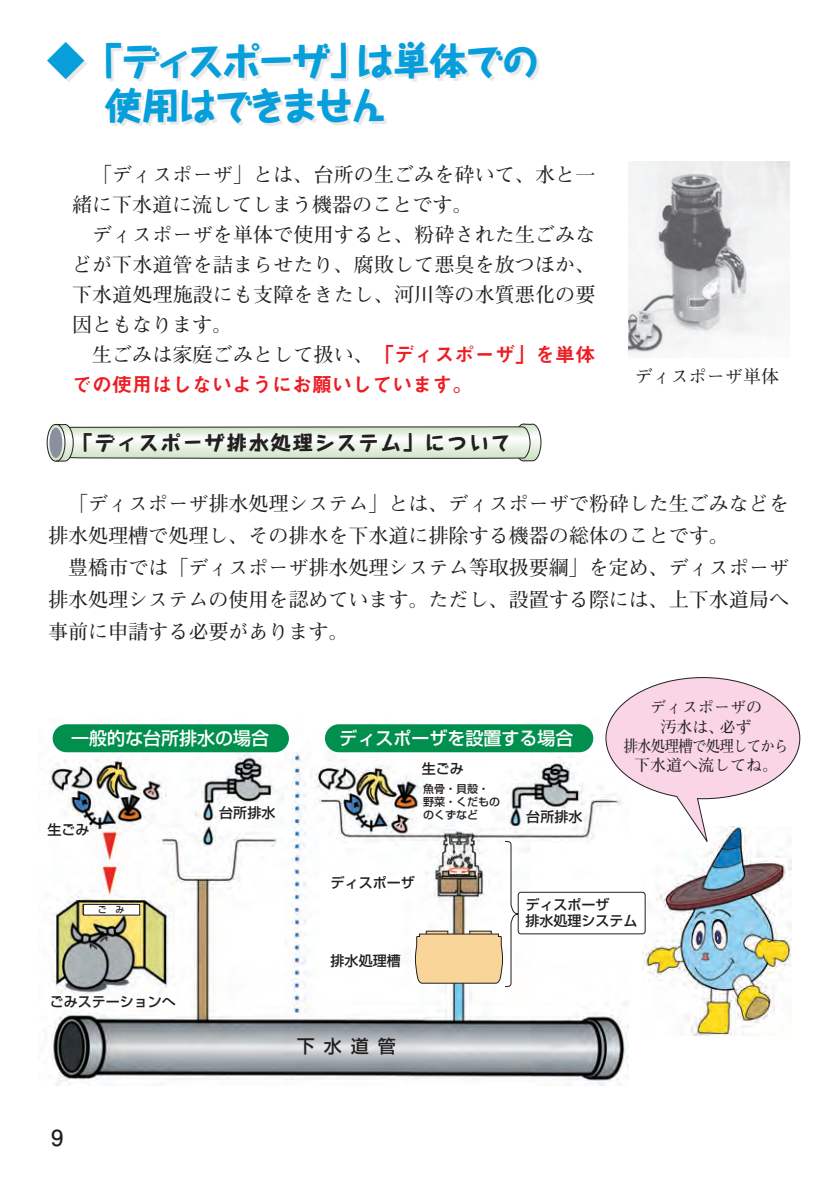
<style>
.page{position:relative;width:840px;height:1191px;background:#fff}
.page>*{position:absolute;margin:0;border:0;box-sizing:border-box;transform-origin:0 0}
.t1{font:800 38px/45.6px "Taka Hand Std";letter-spacing:-.07em;color:#069edb}
.t2{font:700 22px "Futo Go B101 Pro";color:#231f20}
.t3{font:700 20px/30px "Futo Min A101 Pro";color:#231f20}
.t4{font:800 20px "Taka Hand Std";letter-spacing:.1em;color:#231f20}
.t5{font:20px "Midashi Go Pro MB31";color:#ee1d23}
.t6{font:500 18px "Shin Go Pro";color:#fff}
.t7{font:700 18px "Futo Min A101 Pro";color:#231f20}
.t8{font:500 18px "Shin Go Pro";color:#231f20}
.t9{font:700 16px/19.2px "Futo Min A101 Pro";color:#231f20;text-align:center}
.t10{font:500 14px/16px "Shin Go Pro";color:#231f20}
.t11{font:500 11px/13.2px "Shin Go Pro";color:#231f20}
.t12{font:500 9px "Shin Go Pro";color:#231f20}
.s1{font-family:"Midashi Go Pro MB31";font-weight:400;color:#ee1d23}
</style>
<div class="page">
<img style="left:49px;top:724px;width:579px;height:361px">
<img style="left:641px;top:846px;width:149px;height:190px">
<img style="left:628px;top:162px;width:161px;height:192px">
<svg style="left:47px;top:423px;width:494px;height:39px"></svg>
<svg style="left:604px;top:677px;width:196px;height:169px"></svg>
<div style="left:83px;top:904px;width:57px;height:11px;background:#fff"></div>
<div style="left:83px;top:904px;width:57px;height:11px;border:1px solid #231f20"></div>
<div style="left:518px;top:892px;width:126px;height:42px;background:#fff;border-radius:3px"></div>
<div style="left:517px;top:892px;width:128px;height:42px;border:1px solid #231f20;border-radius:3px"></div>
<div style="left:53px;top:724px;width:236px;height:28px;background:#008f4d;border-radius:14px"></div>
<div style="left:325px;top:724px;width:268px;height:28px;background:#008f4d;border-radius:14px"></div>
<svg style="left:414px;top:840px;width:104px;height:147px"></svg>
<h1 class="t1" style="left:47px;top:34px;width:494px">◆ 「ディスポーザ」は単体での　使用はできません</h1>
<p class="t3" style="left:72px;top:157px;width:524px;text-indent:20px">「ディスポーザ」とは、台所の生ごみを砕いて、水と一緒に下水道に流してしまう機器のことです。</p>
<p class="t3" style="left:72px;top:217px;width:524px;text-align:justify;text-indent:20px">ディスポーザを単体で使用すると、粉砕された生ごみなどが下水道管を詰まらせたり、腐敗して悪臭を放つほか、下水道処理施設にも支障をきたし、河川等の水質悪化の要因ともなります。</p>
<p class="t3" style="left:92px;top:337px;width:504px">生ごみは家庭ごみとして扱い、<span class="s1">「ディスポーザ」を単体</span></p>
<p class="t5" style="left:72px;top:368px;width:402px">での使用はしないようにお願いしています。</p>
<p class="t4" style="left:73px;top:428px;width:440px">「ディスポーザ排水処理システム」について</p>
<p class="t7" style="left:634px;top:362px;width:145px">ディスポーザ単体</p>
<p class="t3" style="left:48px;top:485px;width:741px;line-height:32px;text-indent:20px">「ディスポーザ排水処理システム」とは、ディスポーザで粉砕した生ごみなどを排水処理槽で処理し、その排水を下水道に排除する機器の総体のことです。</p>
<p class="t3" style="left:48px;top:549px;width:742px;line-height:32px;text-align:justify;text-indent:20px">豊橋市では「ディスポーザ排水処理システム等取扱要綱」を定め、ディスポーザ排水処理システムの使用を認めています。ただし、設置する際には、上下水道局へ事前に申請する必要があります。</p>
<p class="t6" style="left:71px;top:723px;width:199px">一般的な台所排水の場合</p>
<p class="t6" style="left:339px;top:723px;width:236px">ディスポーザを設置する場合</p>
<p class="t10" style="left:47px;top:819px;width:44px">生ごみ</p>
<p class="t10" style="left:421px;top:759px;width:44px">生ごみ</p>
<p class="t11" style="left:423px;top:781px;width:78px">魚骨・貝殻・野菜・くだもののくずなど</p>
<p class="t10" style="left:219px;top:803px;width:57px">台所排水</p>
<p class="t10" style="left:526px;top:807px;width:57px">台所排水</p>
<p class="t10" style="left:330px;top:873px;width:85px">ディスポーザ</p>
<p class="t9" style="left:623px;top:696px;width:166px">ディスポーザの<br>汚水は、必ず<br>排水処理槽で処理してから下水道へ流してね。</p>
<p class="t12" style="left:98px;top:902px;width:28px">ご　み</p>
<p class="t10" style="left:50px;top:992px;width:127px">ごみステーションへ</p>
<p class="t2" style="left:51px;top:1119px;width:14px">9</p>
<p class="t10" style="left:330px;top:950px;width:71px">排水処理槽</p>
<p class="t8" style="left:296px;top:1031px;width:100px">下水道管</p>
<p class="t10" style="left:525px;top:895px;width:113px">ディスポーザ<br>排水処理システム</p>
</div>
